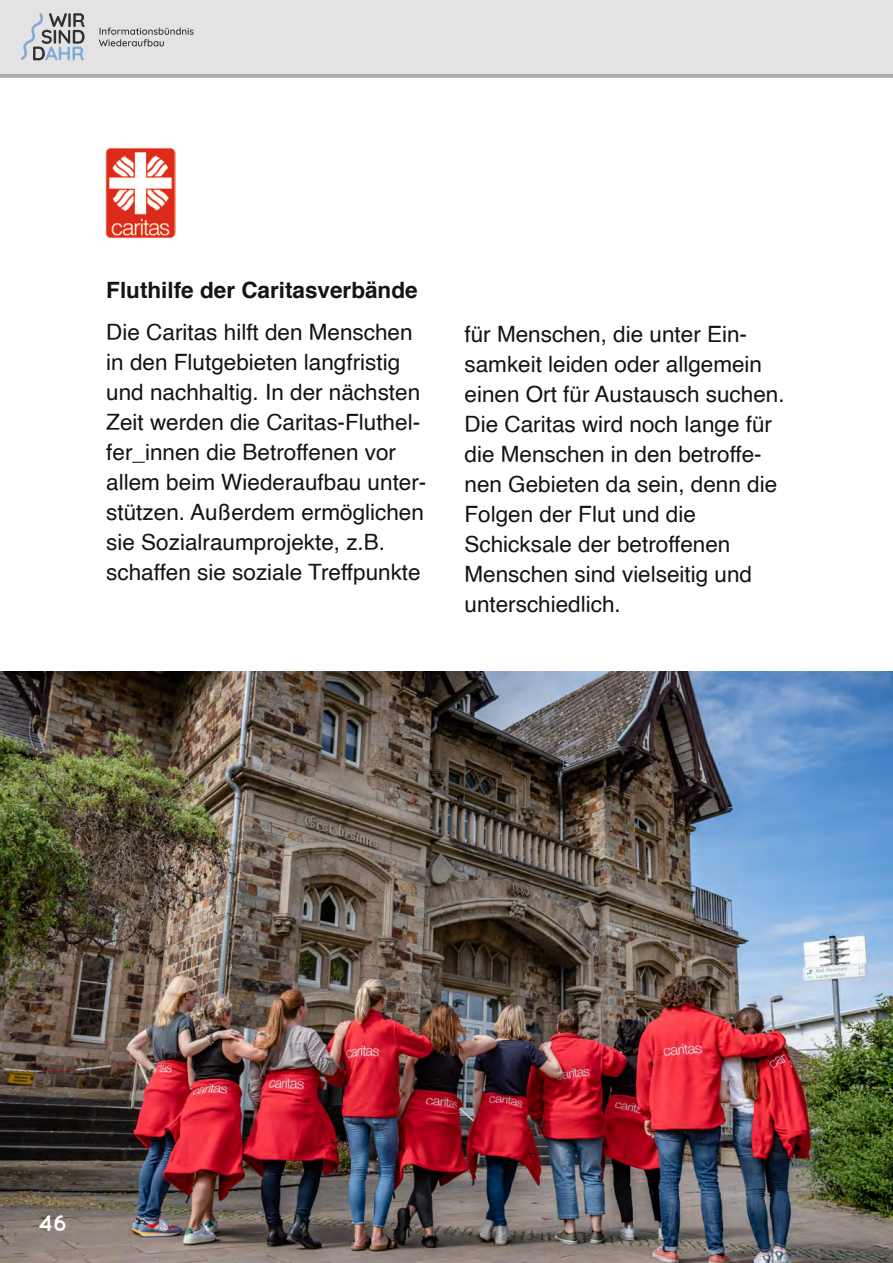
<style>
.page{position:relative;width:893px;height:1263px;background:#fff}
.page>*{position:absolute;margin:0;border:0;box-sizing:border-box;transform-origin:0 0}
.t1{font:22.5px/30px "Helvetica";color:#131413}
.t2{font:700 22.5px "Helvetica";color:#131413}
.t3{font:700 22.5px "Quicksand";color:#fff}
</style>
<div class="page">
<div style="left:0;top:0;width:893px;height:74px;background:#e3e3e3"></div>
<svg style="left:99px;top:28px;width:95px;height:18px"></svg>
<svg style="left:21px;top:13px;width:64px;height:47px"></svg>
<img style="left:106px;top:148px;width:69px;height:90px">
<img style="left:0;top:672px;width:893px;height:591px">
<p class="t2" style="left:106px;top:281px;width:313px">Fluthilfe der Caritasverbände</p>
<p class="t1" style="left:106px;top:319px;width:322px">Die Caritas hilft den Menschen in den Flutgebieten langfristig und nachhaltig. In der nächsten<br>Zeit werden die Caritas-Fluthel&shy;fer_innen die Betroffenen vor allem beim Wiederaufbau unter&shy;stützen. Außerdem ermöglichen sie Sozialraumprojekte, z.B. schaffen sie soziale Treffpunkte</p>
<p class="t1" style="left:464px;top:320px;width:322px">für Menschen, die unter Ein&shy;samkeit leiden oder allgemein einen Ort für Austausch suchen.<br>Die Caritas wird noch lange für die Menschen in den betroffe&shy;nen Gebieten da sein, denn die<br>Folgen der Flut und die<br>Schicksale der betroffenen<br>Menschen sind vielseitig und unterschiedlich.</p>
<p class="t3" style="left:38px;top:1209px;width:31px">46</p>
</div>
